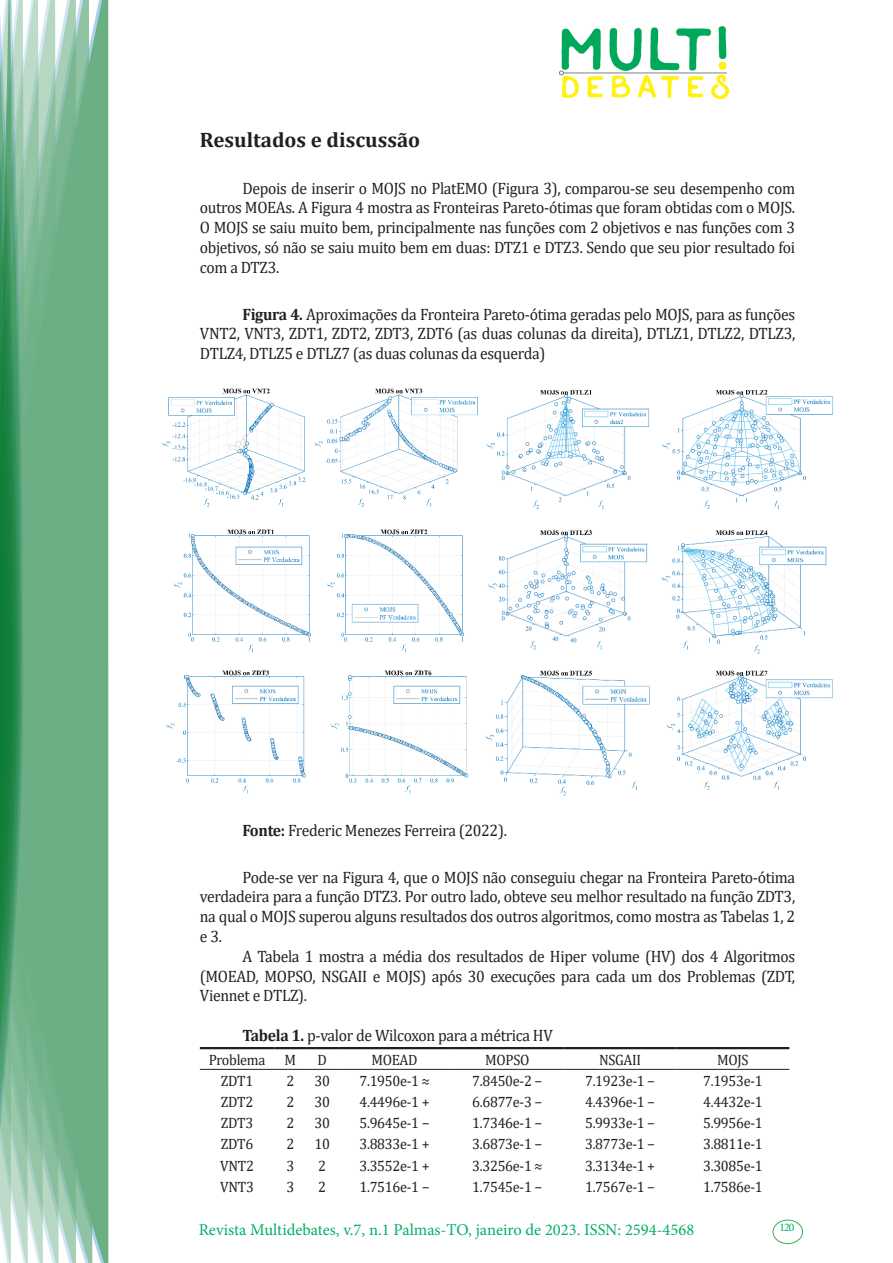
<style>
.page{position:relative;width:893px;height:1263px;background:#fff}
.page>*{position:absolute;margin:0;border:0;box-sizing:border-box;transform-origin:0 0}
.Titulo_2{font:700 21px "Cambria";color:#231f20}
.texto{font:16.5px/19.8px "Cambria";letter-spacing:-.02em;color:#231f20;text-align:justify;scale:.95 1}
.t1{font:16.5px "Minion Pro";color:#00b064}
.texto-2{font:15px "Cambria";letter-spacing:-.02em;color:#231f20;scale:.95 1}
.t2{font:11.7px "Minion Pro";color:#00b064}
.s1{font-weight:700}
</style>
<div class="page">
<img style="left:559px;top:26px;width:169px;height:72px">
<div style="left:95px;top:0;width:14px;height:1263px;background:#6caf84"></div>
<svg style="left:79px;top:0;width:16px;height:1263px;fill:#6caf84"></svg>
<svg style="left:62px;top:0;width:17px;height:1263px;fill:#6caf84"></svg>
<svg style="left:45px;top:0;width:17px;height:1263px;fill:#6caf84"></svg>
<svg style="left:30px;top:0;width:15px;height:1263px;fill:#6caf84"></svg>
<svg style="left:0;top:0;width:30px;height:1263px"></svg>
<div style="left:772px;top:1219px;width:31px;height:25px;border:1px solid #40ae49;border-radius:50%"></div>
<img style="left:162px;top:388px;width:671px;height:408px">
<hr style="left:200px;top:1047px;width:74px;height:2px;background:#231f20">
<hr style="left:274px;top:1047px;width:32px;height:2px;background:#231f20">
<hr style="left:306px;top:1047px;width:32px;height:2px;background:#231f20">
<hr style="left:338px;top:1047px;width:113px;height:2px;background:#231f20">
<hr style="left:451px;top:1047px;width:113px;height:2px;background:#231f20">
<hr style="left:564px;top:1047px;width:112px;height:2px;background:#231f20">
<hr style="left:676px;top:1047px;width:113px;height:2px;background:#231f20">
<hr style="left:200px;top:1069px;width:74px;height:1px;background:#231f20">
<hr style="left:274px;top:1069px;width:32px;height:1px;background:#231f20">
<hr style="left:306px;top:1069px;width:32px;height:1px;background:#231f20">
<hr style="left:338px;top:1069px;width:113px;height:1px;background:#231f20">
<hr style="left:451px;top:1069px;width:113px;height:1px;background:#231f20">
<hr style="left:564px;top:1069px;width:112px;height:1px;background:#231f20">
<hr style="left:676px;top:1069px;width:113px;height:1px;background:#231f20">
<p class="Titulo_2" style="left:200px;top:125px;width:222px">Resultados e discussão</p>
<p class="texto" style="left:200px;top:178px;width:628px;text-indent:43px">Depois de inserir o MOJS no PlatEMO (Figura 3), comparou-se seu desempenho com outros MOEAs. A Figura 4 mostra as Fronteiras Pareto-ótimas que foram obtidas com o MOJS.<br>O MOJS se saiu muito bem, principalmente nas funções com 2 objetivos e nas funções com 3 objetivos, só não se saiu muito bem em duas: DTZ1 e DTZ3. Sendo que seu pior resultado foi com a DTZ3.</p>
<p class="texto" style="left:200px;top:304px;width:628px;text-indent:43px"><span class="s1">Figura 4.</span> Aproximações da Fronteira Pareto-ótima geradas pelo MOJS, para as funções VNT2, VNT3, ZDT1, ZDT2, ZDT3, ZDT6 (as duas colunas da direita), DTLZ1, DTLZ2, DTLZ3, DTLZ4, DTLZ5 e DTLZ7 (as duas colunas da esquerda)</p>
<p class="texto" style="left:242px;top:820px;width:280px"><span class="s1">Fonte:</span> Frederic Menezes Ferreira (2022).</p>
<p class="texto" style="left:200px;top:867px;width:628px;text-indent:43px">Pode-se ver na Figura 4, que o MOJS não conseguiu chegar na Fronteira Pareto-ótima verdadeira para a função DTZ3. Por outro lado, obteve seu melhor resultado na função ZDT3, na qual o MOJS superou alguns resultados dos outros algoritmos, como mostra as Tabelas 1, 2 e 3.</p>
<p class="texto" style="left:200px;top:946px;width:628px;text-indent:43px">A Tabela 1 mostra a média dos resultados de Hiper volume (HV) dos 4 Algoritmos (MOEAD, MOPSO, NSGAII e MOJS) após 30 execuções para cada um dos Problemas (ZDT, Viennet e DTLZ).</p>
<p class="texto" style="left:242px;top:1025px;width:328px"><span class="s1">Tabela 1.</span> p-valor de Wilcoxon para a métrica HV</p>
<p class="texto-2" style="left:209px;top:1051px;width:61px">Problema</p>
<p class="texto-2" style="left:284px;top:1051px;width:14px">M</p>
<p class="texto-2" style="left:317px;top:1051px;width:11px">D</p>
<p class="texto-2" style="left:371px;top:1051px;width:50px">MOEAD</p>
<p class="texto-2" style="left:485px;top:1051px;width:48px">MOPSO</p>
<p class="texto-2" style="left:599px;top:1051px;width:46px">NSGAII</p>
<p class="texto-2" style="left:717px;top:1051px;width:35px">MOJS</p>
<p class="texto-2" style="left:221px;top:1072px;width:36px">ZDT1</p>
<p class="texto-2" style="left:286px;top:1072px;width:10px">2</p>
<p class="texto-2" style="left:314px;top:1072px;width:18px">30</p>
<p class="texto-2" style="left:359px;top:1072px;width:75px">7.1950e-1 ≈</p>
<p class="texto-2" style="left:472px;top:1072px;width:75px">7.8450e-2 −</p>
<p class="texto-2" style="left:585px;top:1072px;width:75px">7.1923e-1 −</p>
<p class="texto-2" style="left:703px;top:1072px;width:64px">7.1953e-1</p>
<p class="texto-2" style="left:221px;top:1093px;width:36px">ZDT2</p>
<p class="texto-2" style="left:286px;top:1093px;width:10px">2</p>
<p class="texto-2" style="left:314px;top:1093px;width:18px">30</p>
<p class="texto-2" style="left:359px;top:1093px;width:75px">4.4496e-1 +</p>
<p class="texto-2" style="left:472px;top:1093px;width:75px">6.6877e-3 −</p>
<p class="texto-2" style="left:585px;top:1093px;width:75px">4.4396e-1 −</p>
<p class="texto-2" style="left:703px;top:1093px;width:64px">4.4432e-1</p>
<p class="texto-2" style="left:221px;top:1114px;width:36px">ZDT3</p>
<p class="texto-2" style="left:286px;top:1114px;width:10px">2</p>
<p class="texto-2" style="left:314px;top:1114px;width:18px">30</p>
<p class="texto-2" style="left:359px;top:1114px;width:75px">5.9645e-1 −</p>
<p class="texto-2" style="left:472px;top:1114px;width:75px">1.7346e-1 −</p>
<p class="texto-2" style="left:585px;top:1114px;width:75px">5.9933e-1 −</p>
<p class="texto-2" style="left:703px;top:1114px;width:64px">5.9956e-1</p>
<p class="texto-2" style="left:221px;top:1135px;width:36px">ZDT6</p>
<p class="texto-2" style="left:286px;top:1135px;width:10px">2</p>
<p class="texto-2" style="left:314px;top:1135px;width:18px">10</p>
<p class="texto-2" style="left:359px;top:1135px;width:75px">3.8833e-1 +</p>
<p class="texto-2" style="left:472px;top:1135px;width:75px">3.6873e-1 −</p>
<p class="texto-2" style="left:585px;top:1135px;width:75px">3.8773e-1 −</p>
<p class="texto-2" style="left:703px;top:1135px;width:64px">3.8811e-1</p>
<p class="texto-2" style="left:220px;top:1157px;width:37px">VNT2</p>
<p class="texto-2" style="left:286px;top:1157px;width:10px">3</p>
<p class="texto-2" style="left:318px;top:1157px;width:10px">2</p>
<p class="texto-2" style="left:359px;top:1157px;width:75px">3.3552e-1 +</p>
<p class="texto-2" style="left:472px;top:1157px;width:75px">3.3256e-1 ≈</p>
<p class="texto-2" style="left:585px;top:1157px;width:75px">3.3134e-1 +</p>
<p class="texto-2" style="left:703px;top:1157px;width:64px">3.3085e-1</p>
<p class="texto-2" style="left:220px;top:1178px;width:37px">VNT3</p>
<p class="texto-2" style="left:286px;top:1178px;width:10px">3</p>
<p class="texto-2" style="left:318px;top:1178px;width:10px">2</p>
<p class="texto-2" style="left:359px;top:1178px;width:75px">1.7516e-1 −</p>
<p class="texto-2" style="left:472px;top:1178px;width:75px">1.7545e-1 −</p>
<p class="texto-2" style="left:585px;top:1178px;width:75px">1.7567e-1 −</p>
<p class="texto-2" style="left:703px;top:1178px;width:64px">1.7586e-1</p>
<p class="t1" style="left:199px;top:1218px;width:497px">Revista Multidebates, v.7, n.1 Palmas-TO, janeiro de 2023. ISSN: 2594-4568</p>
<p class="t2" style="left:779px;top:1219px;width:16px">120</p>
</div>
